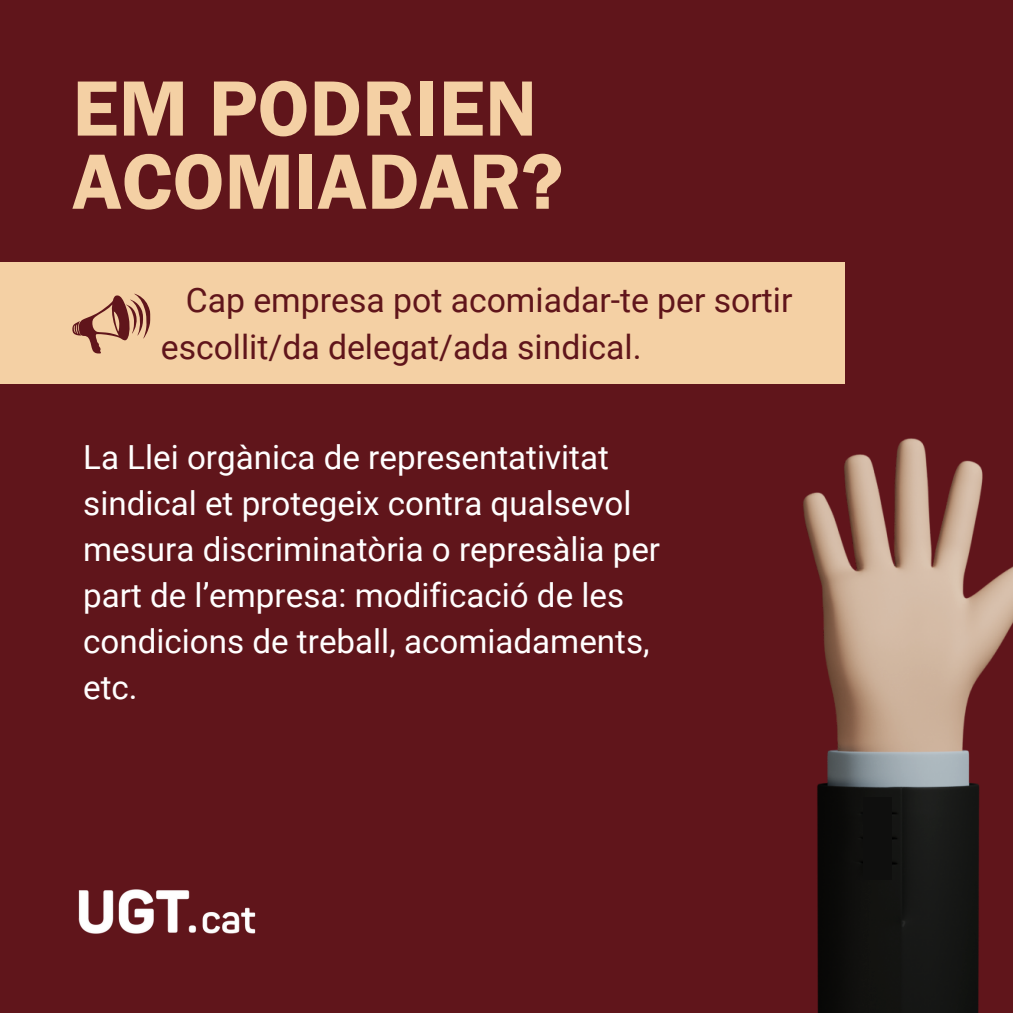
<style>
.page{position:relative;width:1013px;height:1013px;background:#fff}
.page>*{position:absolute;margin:0;border:0;box-sizing:border-box;transform-origin:0 0}
.t1{font:600 81px/73.1px "Franklin Gothic";color:#f4d0a4}
.t2{font:33.75px/46.9px "Roboto";color:#60151b}
.t3{font:33.12px/46px "Roboto";color:#fffefe}
</style>
<div class="page">
<div style="left:0;top:0;width:1012px;height:1012px;background:#60151b"></div>
<img style="left:78px;top:889px;width:178px;height:45px">
<img style="left:803px;top:439px;width:209px;height:573px">
<div style="left:0;top:262px;width:844px;height:122px;background:#f4d0a4"></div>
<svg style="left:72px;top:293px;width:78px;height:60px"></svg>
<div style="left:863px;top:797px;width:28px;height:82px;background:#0f0f0e"></div>
<h1 class="t1" style="left:72px;top:71px;width:492px">EM PODRIEN<br>ACOMIADAR?</h1>
<p class="t2" style="left:161px;top:277px;width:633px;text-indent:25px">Cap empresa pot acomiadar-te per sortir escollit/da delegat/ada sindical.</p>
<p class="t3" style="left:83px;top:435px;width:578px">La Llei orgànica de representativitat sindical et protegeix contra qualsevol mesura discriminatòria o represàlia per part de l’empresa: modificació de les condicions de treball, acomiadaments, etc.</p>
</div>
